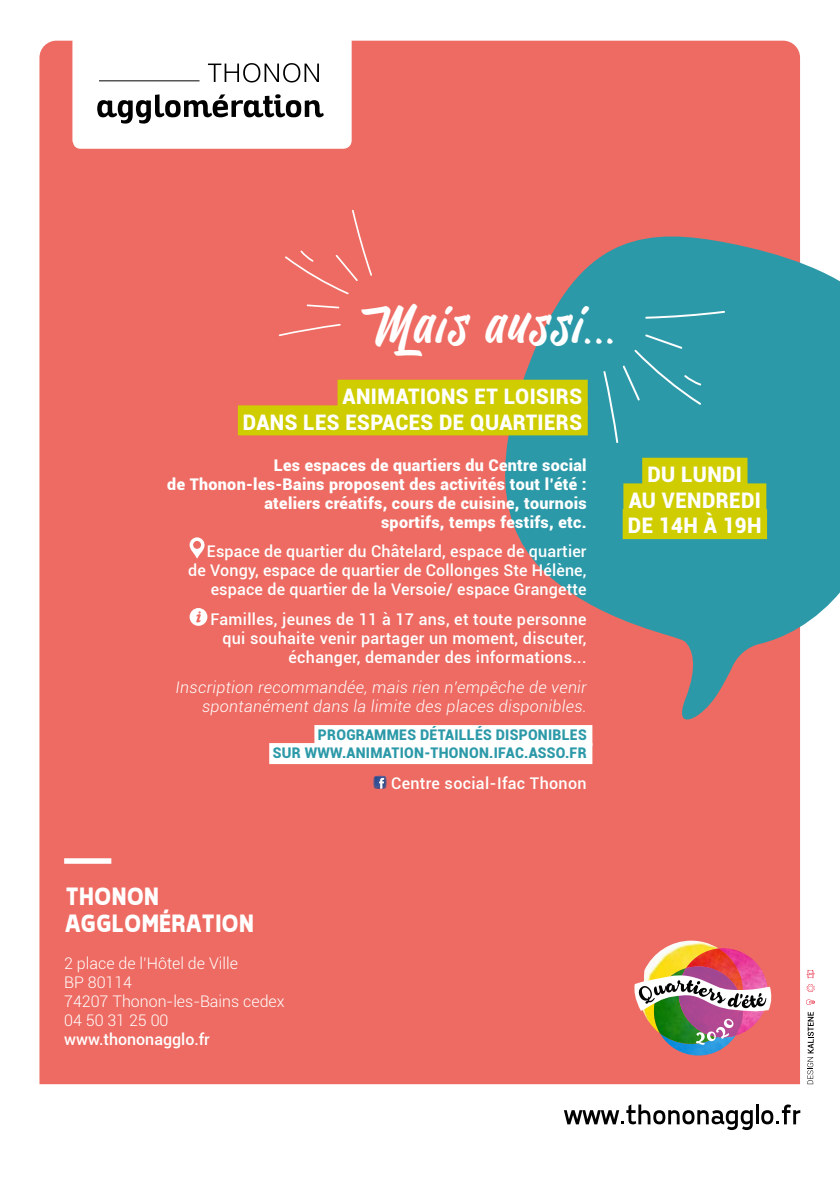
<style>
.page{position:relative;width:840px;height:1191px;background:#fff}
.page>*{position:absolute;margin:0;border:0;box-sizing:border-box;transform-origin:0 0}
.t1{font:49.2px "Jacksilver";letter-spacing:.07em;color:#fff}
.t2{font:700 25.6px/26.4px "Tepeno Sans";color:#fff}
.t3{font:900 21.4px/25.6px "Roboto";letter-spacing:.02em;color:#fff;text-align:center;scale:.95 1}
.t4{font:500 16.2px/19px "Roboto";letter-spacing:.02em;color:#fff;text-align:right}
.t5{font:900 16.2px/19px "Roboto";letter-spacing:.02em;color:#fff;text-align:right}
.t6{font:italic 300 16.2px/19px "Roboto";letter-spacing:.02em;color:#fff;text-align:right}
.t7{font:300 16px/19px "Roboto";color:#fff}
.t8{font:500 16px "Roboto";color:#fff}
.t9{font:900 14.6px/18px "Roboto";letter-spacing:.02em;color:#2c99a8;text-align:right;scale:.95 1}
</style>
<div class="page">
<div style="left:39px;top:41px;width:760px;height:1043px;background:#ed6b62"></div>
<svg style="left:72px;top:40px;width:279px;height:109px"></svg>
<svg style="left:97px;top:94px;width:227px;height:30px"></svg>
<hr style="left:99px;top:80px;width:100px;height:1px;background:#000">
<svg style="left:208px;top:63px;width:111px;height:19px"></svg>
<svg style="left:564px;top:1104px;width:188px;height:26px"></svg>
<hr style="left:755px;top:1104px;width:3px;height:20px;background:#000">
<svg style="left:761px;top:1104px;width:38px;height:20px"></svg>
<div style="left:64px;top:858px;width:47px;height:5px;background:#fff"></div>
<img style="left:641px;top:940px;width:77px;height:26px">
<img style="left:743px;top:948px;width:22px;height:18px">
<img style="left:685px;top:948px;width:58px;height:18px">
<img style="left:662px;top:1044px;width:36px;height:11px">
<svg style="left:633px;top:966px;width:138px;height:78px"></svg>
<svg style="left:806px;top:999px;width:8px;height:6px"></svg>
<svg style="left:806px;top:984px;width:8px;height:8px"></svg>
<svg style="left:806px;top:969px;width:8px;height:9px"></svg>
<svg style="left:807px;top:1012px;width:6px;height:72px"></svg>
<svg style="left:489px;top:227px;width:350px;height:506px;background:#778d93"></svg>
<div style="left:314px;top:725px;width:278px;height:21px;background:#fff"></div>
<div style="left:269px;top:743px;width:323px;height:21px;background:#fff"></div>
<svg style="left:373px;top:776px;width:14px;height:12px"></svg>
<div style="left:642px;top:458px;width:105px;height:30px;background:#cfcd00"></div>
<div style="left:623px;top:483px;width:142px;height:30px;background:#cfcd00"></div>
<div style="left:622px;top:509px;width:144px;height:30px;background:#cfcd00"></div>
<svg style="left:644px;top:311px;width:81px;height:8px"></svg>
<svg style="left:603px;top:334px;width:98px;height:109px;background:#359dac"></svg>
<svg style="left:278px;top:324px;width:63px;height:12px"></svg>
<svg style="left:306px;top:304px;width:33px;height:4px"></svg>
<div style="left:284px;top:209px;width:88px;height:86px;background:#ed6b62"></div>
<div style="left:337px;top:380px;width:250px;height:30px;background:#cfcd00"></div>
<div style="left:238px;top:405px;width:349px;height:30px;background:#cfcd00"></div>
<svg style="left:189px;top:537px;width:16px;height:21px"></svg>
<svg style="left:189px;top:608px;width:18px;height:18px"></svg>
<h1 class="t1" style="left:361px;top:291px;width:254px">Mais aussi...</h1>
<h3 class="t3" style="left:243px;top:383px;width:358px;text-align:right">ANIMATIONS ET LOISIRS<br>DANS LES ESPACES DE QUARTIERS</h3>
<p class="t5" style="left:167px;top:455px;width:420px">Les espaces de quartiers du Centre social<br>de Thonon-les-Bains proposent des activités tout l’été : ateliers créatifs, cours de cuisine, tournois<br>sportifs, temps festifs, etc.</p>
<p class="t4" style="left:188px;top:541px;width:400px">Espace de quartier du Châtelard, espace de quartier de Vongy, espace de quartier de Collonges Ste Hélène, espace de quartier de la Versoie/ espace Grangette</p>
<p class="t4" style="left:210px;top:609px;width:377px">Familles, jeunes de 11 à 17 ans, et toute personne qui souhaite venir partager un moment, discuter, échanger, demander des informations...</p>
<p class="t6" style="left:175px;top:677px;width:412px">Inscription recommandée, mais rien n’empêche de venir spontanément dans la limite des places disponibles.</p>
<p class="t9" style="left:272px;top:725px;width:332px">PROGRAMMES DÉTAILLÉS DISPONIBLES<br>SUR WWW.ANIMATION-THONON.IFAC.ASSO.FR</p>
<p class="t4" style="left:391px;top:773px;width:197px">Centre social-Ifac Thonon</p>
<h3 class="t3" style="left:627px;top:461px;width:142px">DU LUNDI<br>AU VENDREDI<br>DE 14H À 19H</h3>
<h2 class="t2" style="left:64px;top:882px;width:190px">THONON<br>AGGLOMÉRATION</h2>
<p class="t7" style="left:64px;top:953px;width:222px">2 place de l’Hôtel de Ville<br>BP 80114<br>74207 Thonon-les-Bains cedex<br>04 50 31 25 00</p>
<p class="t8" style="left:64px;top:1028px;width:147px">www.thononagglo.fr</p>
</div>
